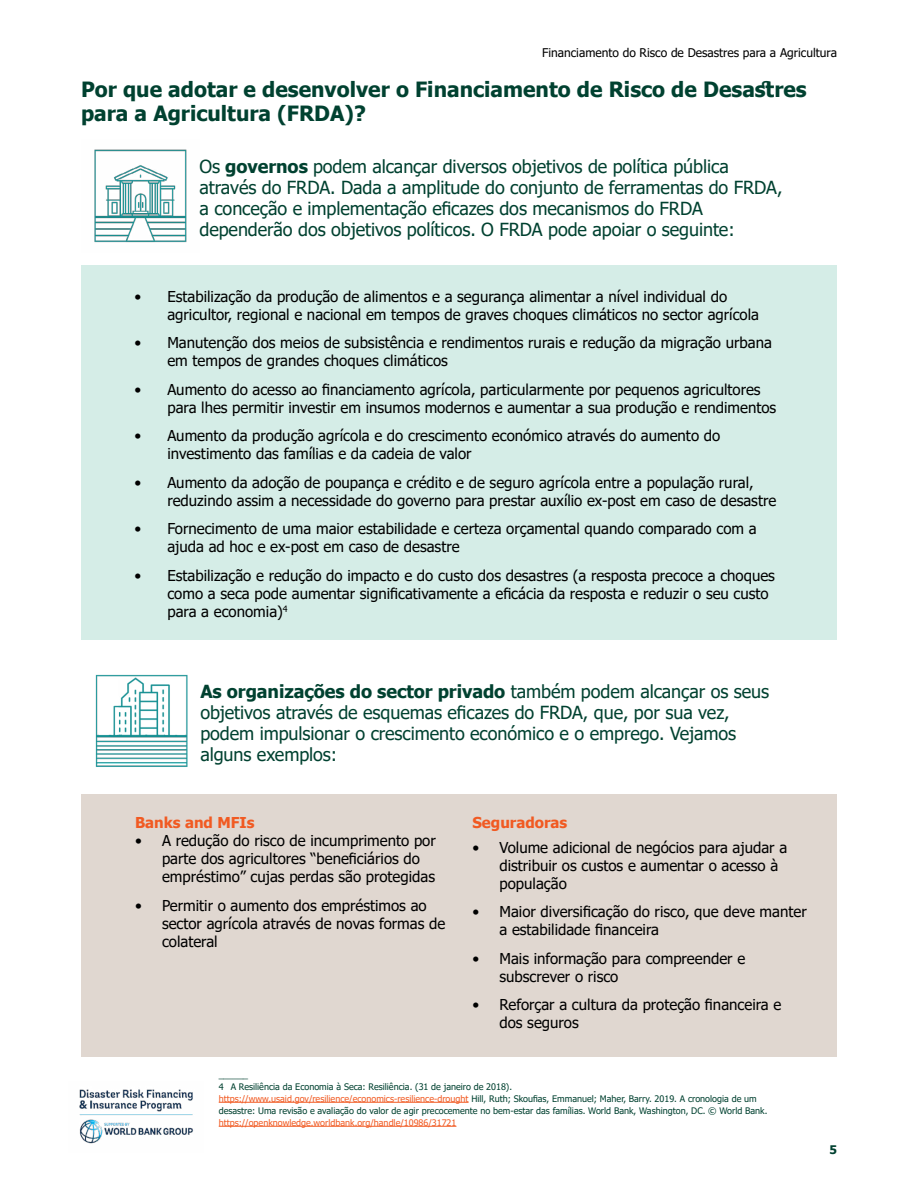
<style>
.page{position:relative;width:918px;height:1188px;background:#fff}
.page>*{position:absolute;margin:0;border:0;box-sizing:border-box;transform-origin:0 0}
.t1{font:700 21px/24px "Tahoma";color:#004130}
.t2{font:18px/21px "Tahoma";letter-spacing:-.005em;color:#004130}
.t3{font:15px/18px "Tahoma";color:#000}
.t4{font:700 15px "Tahoma";color:#f15a22}
.t5{font:12px "Tahoma";color:#000}
.t6{font:700 11.85px "Tahoma";color:#004130}
.t7{font:9px/12px "Tahoma";color:#004130}
.t8{font:9px "Tahoma";color:#f15a22}
.s1{font-weight:700}
.s2{color:#f15a22}
</style>
<div class="page">
<img style="left:94px;top:149px;width:93px;height:94px">
<div style="left:81px;top:266px;width:756px;height:374px;background:#d5ede7"></div>
<img style="left:95px;top:674px;width:93px;height:93px">
<div style="left:81px;top:794px;width:756px;height:263px;background:#e0d7d0"></div>
<hr style="left:219px;top:1102px;width:250px;height:1px;background:#f15a22">
<hr style="left:219px;top:1126px;width:237px;height:1px;background:#f15a22">
<img style="left:79px;top:1089px;width:115px;height:55px">
<p class="t5" style="left:542px;top:44px;width:296px">Financiamento do Risco de Desastres para a Agricultura</p>
<h1 class="t1" style="left:81px;top:78px;width:727px">Por que adotar e desenvolver o Financiamento de Risco de Desastres para a Agricultura (FRDA)?</h1>
<p class="t2" style="left:200px;top:157px;width:584px">Os <span class="s1">governos</span> podem alcançar diversos objetivos de política pública através do FRDA. Dada a amplitude do conjunto de ferramentas do FRDA, a conceção e implementação eficazes dos mecanismos do FRDA dependerão dos objetivos políticos. O FRDA pode apoiar o seguinte:</p>
<p class="t3" style="left:167px;top:288px;width:593px;text-indent:-33px">• Estabilização da produção de alimentos e a segurança alimentar a nível individual do agricultor, regional e nacional em tempos de graves choques climáticos no sector agrícola</p>
<p class="t3" style="left:167px;top:335px;width:606px;text-indent:-33px">• Manutenção dos meios de subsistência e rendimentos rurais e redução da migração urbana em tempos de grandes choques climáticos</p>
<p class="t3" style="left:167px;top:381px;width:610px;text-indent:-33px">• Aumento do acesso ao financiamento agrícola, particularmente por pequenos agricultores para lhes permitir investir em insumos modernos e aumentar a sua produção e rendimentos</p>
<p class="t3" style="left:167px;top:428px;width:554px;text-indent:-33px">• Aumento da produção agrícola e do crescimento económico através do aumento do investimento das famílias e da cadeia de valor</p>
<p class="t3" style="left:167px;top:474px;width:610px;text-indent:-33px">• Aumento da adoção de poupança e crédito e de seguro agrícola entre a população rural, reduzindo assim a necessidade do governo para prestar auxílio ex-post em caso de desastre</p>
<p class="t3" style="left:167px;top:521px;width:591px;text-indent:-33px">• Fornecimento de uma maior estabilidade e certeza orçamental quando comparado com a ajuda ad hoc e ex-post em caso de desastre</p>
<p class="t3" style="left:167px;top:567px;width:609px;text-indent:-33px">• Estabilização e redução do impacto e do custo dos desastres (a resposta precoce a choques como a seca pode aumentar significativamente a eficácia da resposta e reduzir o seu custo para a economia)<sup>4</sup></p>
<p class="t2" style="left:200px;top:681px;width:570px"><span class="s1">As organizações do sector privado</span> também podem alcançar os seus objetivos através de esquemas eficazes do FRDA, que, por sua vez, podem impulsionar o crescimento económico e o emprego. Vejamos alguns exemplos:</p>
<p class="t4" style="left:135px;top:813px;width:121px">Banks and MFIs</p>
<p class="t3" style="left:162px;top:833px;width:275px;text-indent:-27px">• A redução do risco de incumprimento por parte dos agricultores “beneficiários do empréstimo” cujas perdas são protegidas</p>
<p class="t3" style="left:162px;top:897px;width:285px;text-indent:-27px">• Permitir o aumento dos empréstimos ao sector agrícola através de novas formas de colateral</p>
<p class="t4" style="left:472px;top:812px;width:96px">Seguradoras</p>
<p class="t3" style="left:500px;top:839px;width:289px;text-indent:-27px">• Volume adicional de negócios para ajudar a distribuir os custos e aumentar o acesso à população</p>
<p class="t3" style="left:500px;top:904px;width:309px;text-indent:-27px">• Maior diversificação do risco, que deve manter a estabilidade financeira</p>
<p class="t3" style="left:500px;top:950px;width:247px;text-indent:-27px">• Mais informação para compreender e subscrever o risco</p>
<p class="t3" style="left:500px;top:997px;width:283px;text-indent:-27px">• Reforçar a cultura da proteção financeira e dos seguros</p>
<p class="t7" style="left:219px;top:1069px;width:550px">______<br>4 A Resiliência da Economia à Seca: Resiliência. (31 de janeiro de 2018).<br><span class="s2">https://www.usaid.gov/resilience/economics-resilience-drought</span> Hill, Ruth; Skoufias, Emmanuel; Maher, Barry. 2019. A cronologia de um desastre: Uma revisão e avaliação do valor de agir precocemente no bem-estar das famílias. World Bank, Washington, DC. © World Bank.</p>
<p class="t8" style="left:219px;top:1116px;width:239px">https://openknowledge.worldbank.org/handle/10986/31721</p>
<p class="t6" style="left:829px;top:1142px;width:9px">5</p>
</div>
